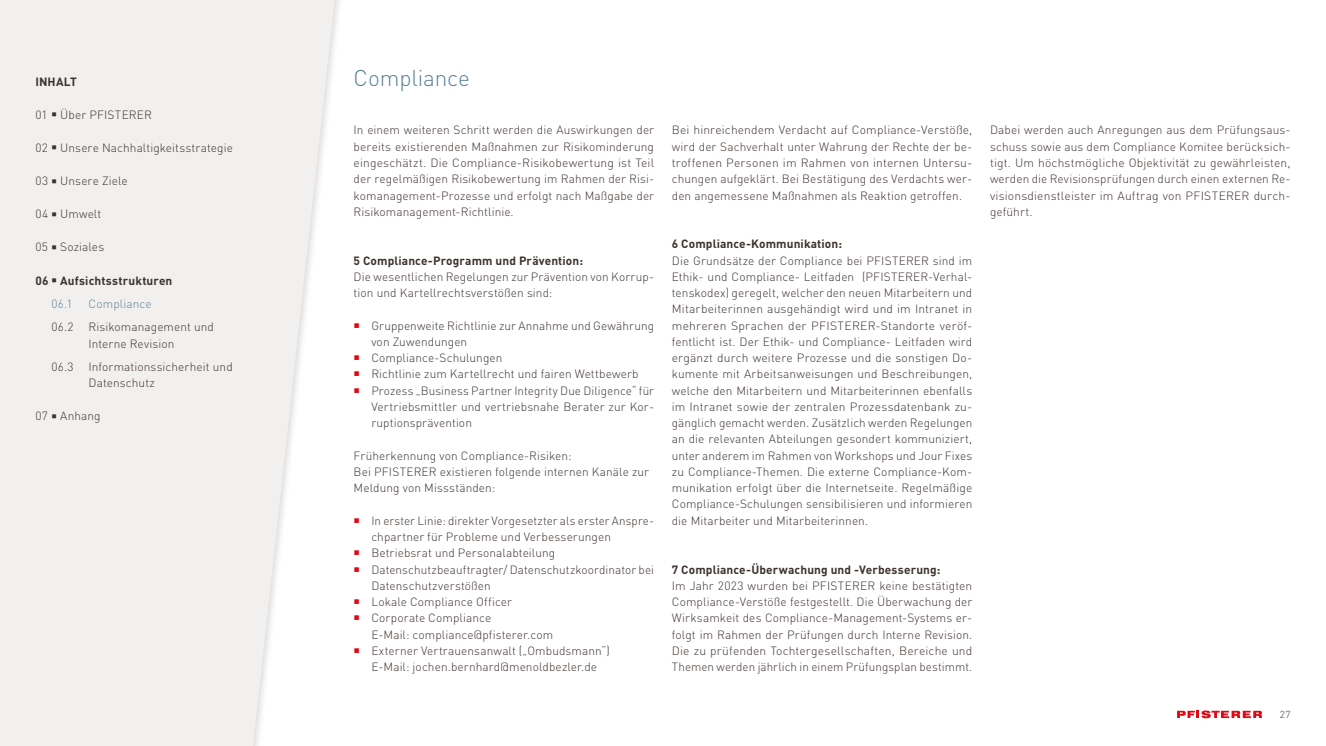
<style>
.page{position:relative;width:1326px;height:746px;background:#fff}
.page>*{position:absolute;margin:0;border:0;box-sizing:border-box;transform-origin:0 0}
.t1{font:300 22.5px "DIN Pro";letter-spacing:-.01em;color:#5b8299}
.t2{font:300 11.88px/16.2px "DIN Pro";letter-spacing:.005em;color:#3c322d}
.t3{font:700 11.88px/23.4px "DIN Pro";letter-spacing:.01em;color:#3c322d}
.t4{font:300 11.88px "DIN Pro";letter-spacing:.005em;color:#5b8299}
.t5{font:300 10px "DIN Pro";color:#3c322d}
.s1{font-weight:300;color:#5b8299}
</style>
<div class="page">
<svg style="left:0;top:0;width:336px;height:746px;fill:#f2f0ef"></svg>
<svg style="left:1177px;top:710px;width:84px;height:8px"></svg>
<p class="t3" style="left:35px;top:68px;width:43px">INHALT</p>
<p class="t2" style="left:35px;top:105px;width:118px">01 ○ Über PFISTERER</p>
<p class="t2" style="left:35px;top:138px;width:199px">02 ○ Unsere Nachhaltigkeitsstrategie</p>
<p class="t2" style="left:35px;top:172px;width:94px">03 ○ Unsere Ziele</p>
<p class="t2" style="left:35px;top:205px;width:67px">04 ○ Umwelt</p>
<p class="t2" style="left:35px;top:238px;width:70px">05 ○ Soziales</p>
<p class="t3" style="left:51px;top:267px;width:122px;text-indent:-16px">06 ○ Aufsichtsstrukturen<br><span class="s1">06.1</span></p>
<p class="t4" style="left:89px;top:294px;width:64px">Compliance</p>
<p class="t2" style="left:51px;top:318px;width:24px">06.2</p>
<p class="t2" style="left:89px;top:318px;width:127px">Risikomanagement und<br>Interne Revision</p>
<p class="t2" style="left:51px;top:357px;width:24px">06.3</p>
<p class="t2" style="left:89px;top:357px;width:146px">Informationssicherheit und<br>Datenschutz</p>
<p class="t2" style="left:35px;top:407px;width:67px">07 ○ Anhang</p>
<h1 class="t1" style="left:353px;top:60px;width:118px">Compliance</h1>
<p class="t2" style="left:353px;top:121px;width:302px;text-align:justify">In einem weiteren Schritt werden die Auswirkungen der bereits existierenden Maßnahmen zur Risikominderung eingeschätzt. Die Compliance-Risikobewertung ist Teil der regelmäßigen Risikobewertung im Rahmen der Risi&shy;komanagement-Prozesse und erfolgt nach Maßgabe der Risikomanagement-Richtlinie.</p>
<p class="t3" style="left:353px;top:247px;width:231px">5 Compliance-Programm und Prävention:</p>
<p class="t2" style="left:353px;top:267px;width:302px">Die wesentlichen Regelungen zur Prävention von Korrup&shy;tion und Kartellrechtsverstößen sind:</p>
<p class="t2" style="left:371px;top:316px;width:284px">Gruppenweite Richtlinie zur Annahme und Gewährung von Zuwendungen<br>Compliance-Schulungen<br>Richtlinie zum Kartellrecht und fairen Wettbewerb Prozess „Business Partner Integrity Due Diligence“ für Vertriebsmittler und vertriebsnahe Berater zur Kor&shy;ruptionsprävention</p>
<p class="t2" style="left:353px;top:446px;width:297px">Früherkennung von Compliance-Risiken:<br>Bei PFISTERER existieren folgende internen Kanäle zur<br>Meldung von Missständen:</p>
<p class="t2" style="left:371px;top:511px;width:284px">In erster Linie: direkter Vorgesetzter als erster Anspre&shy;chpartner für Probleme und Verbesserungen Betriebsrat und Personalabteilung Datenschutzbeauftragter/ Datenschutzkoordinator bei Datenschutzverstößen<br>Lokale Compliance Officer<br>Corporate Compliance<br>E-Mail: compliance@pfisterer.com<br>Externer Vertrauensanwalt („Ombudsmann“)<br>E-Mail: jochen.bernhard@menoldbezler.de</p>
<p class="t2" style="left:671px;top:121px;width:302px;text-align:justify">Bei hinreichendem Verdacht auf Compliance-Verstöße, wird der Sachverhalt unter Wahrung der Rechte der be&shy;troffenen Personen im Rahmen von internen Untersu&shy;chungen aufgeklärt. Bei Bestätigung des Verdachts wer&shy;den angemessene Maßnahmen als Reaktion getroffen.</p>
<p class="t3" style="left:671px;top:231px;width:172px">6 Compliance-Kommunikation:</p>
<p class="t2" style="left:671px;top:251px;width:302px;text-align:justify">Die Grundsätze der Compliance bei PFISTERER sind im Ethik- und Compliance- Leitfaden (PFISTERER-Verhal&shy;tenskodex) geregelt, welcher den neuen Mitarbeitern und Mitarbeiterinnen ausgehändigt wird und im Intranet in mehreren Sprachen der PFISTERER-Standorte veröf&shy;fentlicht ist. Der Ethik- und Compliance- Leitfaden wird ergänzt durch weitere Prozesse und die sonstigen Do&shy;kumente mit Arbeitsanweisungen und Beschreibungen, welche den Mitarbeitern und Mitarbeiterinnen ebenfalls im Intranet sowie der zentralen Prozessdatenbank zu&shy;gänglich gemacht werden. Zusätzlich werden Regelungen an die relevanten Abteilungen gesondert kommuniziert, unter anderem im Rahmen von Workshops und Jour Fixes zu Compliance-Themen. Die externe Compliance-Kom&shy;munikation erfolgt über die Internetseite. Regelmäßige Compliance-Schulungen sensibilisieren und informieren die Mitarbeiter und Mitarbeiterinnen.</p>
<p class="t3" style="left:671px;top:556px;width:270px">7 Compliance-Überwachung und -Verbesserung:</p>
<p class="t2" style="left:671px;top:576px;width:302px;text-align:justify">Im Jahr 2023 wurden bei PFISTERER keine bestätigten Compliance-Verstöße festgestellt. Die Überwachung der Wirksamkeit des Compliance-Management-Systems er&shy;folgt im Rahmen der Prüfungen durch Interne Revision.<br>Die zu prüfenden Tochtergesellschaften, Bereiche und Themen werden jährlich in einem Prüfungsplan bestimmt.</p>
<p class="t2" style="left:989px;top:121px;width:302px;text-align:justify">Dabei werden auch Anregungen aus dem Prüfungsaus&shy;schuss sowie aus dem Compliance Komitee berücksich&shy;tigt. Um höchstmögliche Objektivität zu gewährleisten, werden die Revisionsprüfungen durch einen externen Re&shy;visionsdienstleister im Auftrag von PFISTERER durch&shy;geführt.</p>
<p class="t5" style="left:1279px;top:706px;width:12px">27</p>
</div>
